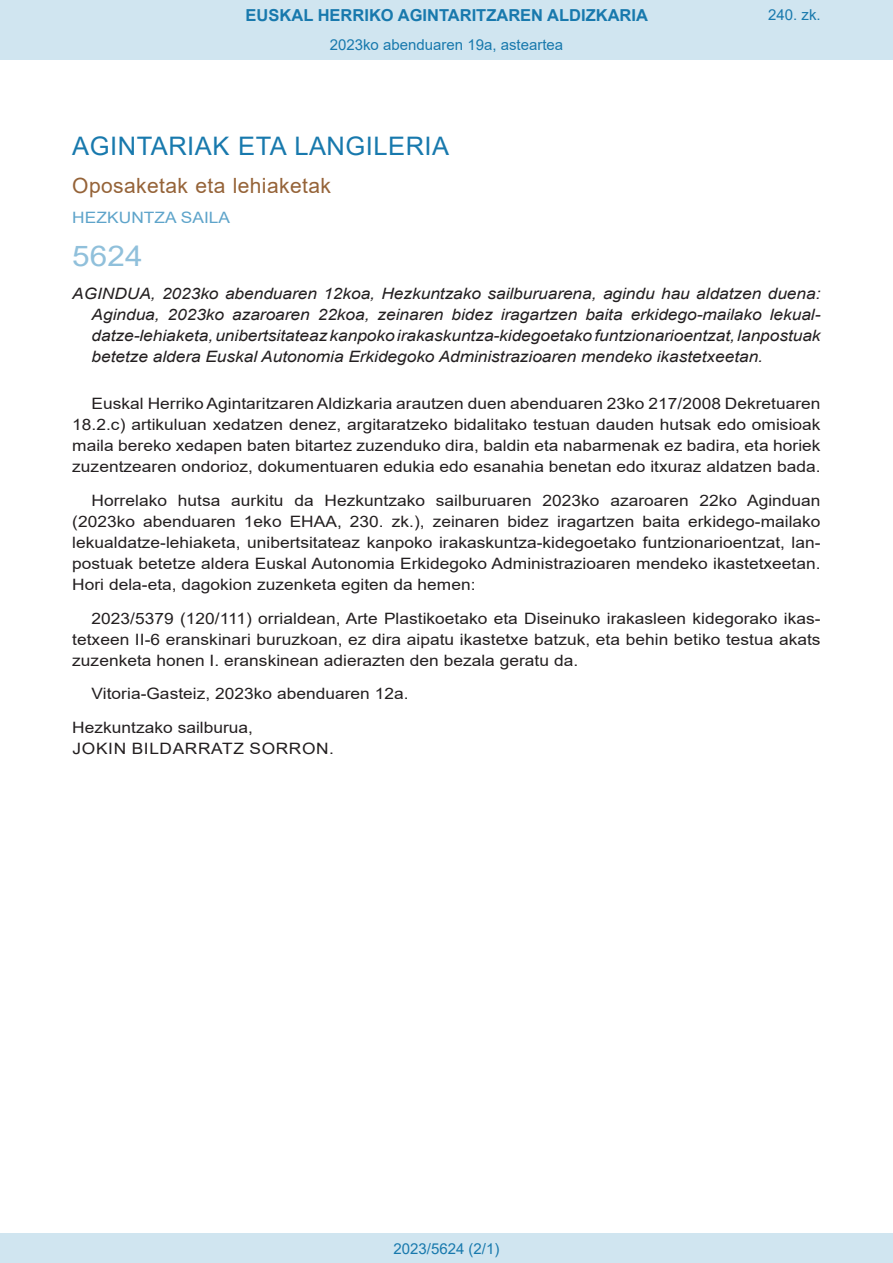
<style>
.page{position:relative;width:893px;height:1263px;background:#fff}
.page>*{position:absolute;margin:0;border:0;box-sizing:border-box;transform-origin:0 0}
.BOPVOrden{font:28.5px "Arial";color:#90c0db;scale:1.11 1}
.BOPVSeccion{font:25.5px "Arial";letter-spacing:.02em;color:#1879ad}
.BOPVSubseccion{font:21px "Arial";letter-spacing:.02em;color:#956338}
.t1{font:700 16.5px "Arial";color:#1879ad}
.BOPVDetalle{font:15.6px/21px "Arial";color:#231f20;text-align:justify;scale:1.11 1}
.BOPVTitulo{font:italic 15.6px/21px "Arial";letter-spacing:-.005em;color:#231f20;text-align:justify;scale:1.11 1}
.BOPVFirmaLugFec{font:15.6px "Arial";color:#231f20;scale:1.11 1}
.BOPVFirmaNombre{font:15.6px "Arial";letter-spacing:.035em;color:#231f20;scale:1.11 1}
.BOPVFirmaPuesto{font:15.6px "Arial";color:#231f20;scale:1.11 1}
.BOPVOrganismo{font:15.6px "Arial";letter-spacing:.005em;color:#5ea4ca;scale:1.11 1}
.Paginacion_Centro{font:15px "Arial";color:#1879ad}
</style>
<div class="page">
<div style="left:0;top:0;width:893px;height:60px;background:#d0e5f0"></div>
<div style="left:0;top:1233px;width:893px;height:30px;background:#d0e5f0"></div>
<p class="t1" style="left:246px;top:3px;width:404px">EUSKAL HERRIKO AGINTARITZAREN ALDIZKARIA</p>
<p class="Paginacion_Centro" style="left:330px;top:35px;width:235px">2023ko abenduaren 19a, asteartea</p>
<p class="Paginacion_Centro" style="left:768px;top:5px;width:54px">240. zk.</p>
<p class="BOPVSeccion" style="left:72px;top:128px;width:378px">AGINTARIAK ETA LANGILERIA</p>
<p class="BOPVSubseccion" style="left:72px;top:171px;width:260px">Oposaketak eta lehiaketak</p>
<p class="BOPVOrganismo" style="left:72px;top:207px;width:144px">HEZKUNTZA SAILA</p>
<p class="BOPVOrden" style="left:72px;top:236px;width:65px">5624</p>
<p class="BOPVTitulo" style="left:92px;top:284px;width:658px;text-indent:-19px">AGINDUA, 2023ko abenduaren 12koa, Hezkuntzako sailburuarena, agindu hau aldatzen duena:<br>Agindua, 2023ko azaroaren 22koa, zeinaren bidez iragartzen baita erkidego-mailako lekual&shy;datze-lehiaketa, unibertsitateaz kanpoko irakaskuntza-kidegoetako funtzionarioentzat, lanpostuak betetze aldera Euskal Autonomia Erkidegoko Administrazioaren mendeko ikastetxeetan.</p>
<p class="BOPVDetalle" style="left:72px;top:393px;width:676px;text-indent:19px">Euskal Herriko Agintaritzaren Aldizkaria arautzen duen abenduaren 23ko 217/2008 Dekretuaren 18.2.c) artikuluan xedatzen denez, argitaratzeko bidalitako testuan dauden hutsak edo omisioak maila bereko xedapen baten bitartez zuzenduko dira, baldin eta nabarmenak ez badira, eta horiek zuzentzearen ondorioz, dokumentuaren edukia edo esanahia benetan edo itxuraz aldatzen bada.</p>
<p class="BOPVDetalle" style="left:72px;top:490px;width:676px;text-indent:19px">Horrelako hutsa aurkitu da Hezkuntzako sailburuaren 2023ko azaroaren 22ko Aginduan (2023ko abenduaren 1eko EHAA, 230. zk.), zeinaren bidez iragartzen baita erkidego-mailako lekualdatze-lehiaketa, unibertsitateaz kanpoko irakaskuntza-kidegoetako funtzionarioentzat, lan&shy;postuak betetze aldera Euskal Autonomia Erkidegoko Administrazioaren mendeko ikastetxeetan.<br>Hori dela-eta, dagokion zuzenketa egiten da hemen:</p>
<p class="BOPVDetalle" style="left:72px;top:607px;width:676px;text-indent:19px">2023/5379 (120/111) orrialdean, Arte Plastikoetako eta Diseinuko irakasleen kidegorako ikas&shy;tetxeen II-6 eranskinari buruzkoan, ez dira aipatu ikastetxe batzuk, eta behin betiko testua akats zuzenketa honen I. eranskinean adierazten den bezala geratu da.</p>
<p class="BOPVFirmaLugFec" style="left:92px;top:683px;width:287px">Vitoria-Gasteiz, 2023ko abenduaren 12a.</p>
<p class="BOPVFirmaPuesto" style="left:72px;top:717px;width:164px">Hezkuntzako sailburua,</p>
<p class="BOPVFirmaNombre" style="left:73px;top:738px;width:237px">JOKIN BILDARRATZ SORRON.</p>
<p class="Paginacion_Centro" style="left:393px;top:1238px;width:107px">2023/5624 (2/1)</p>
</div>
